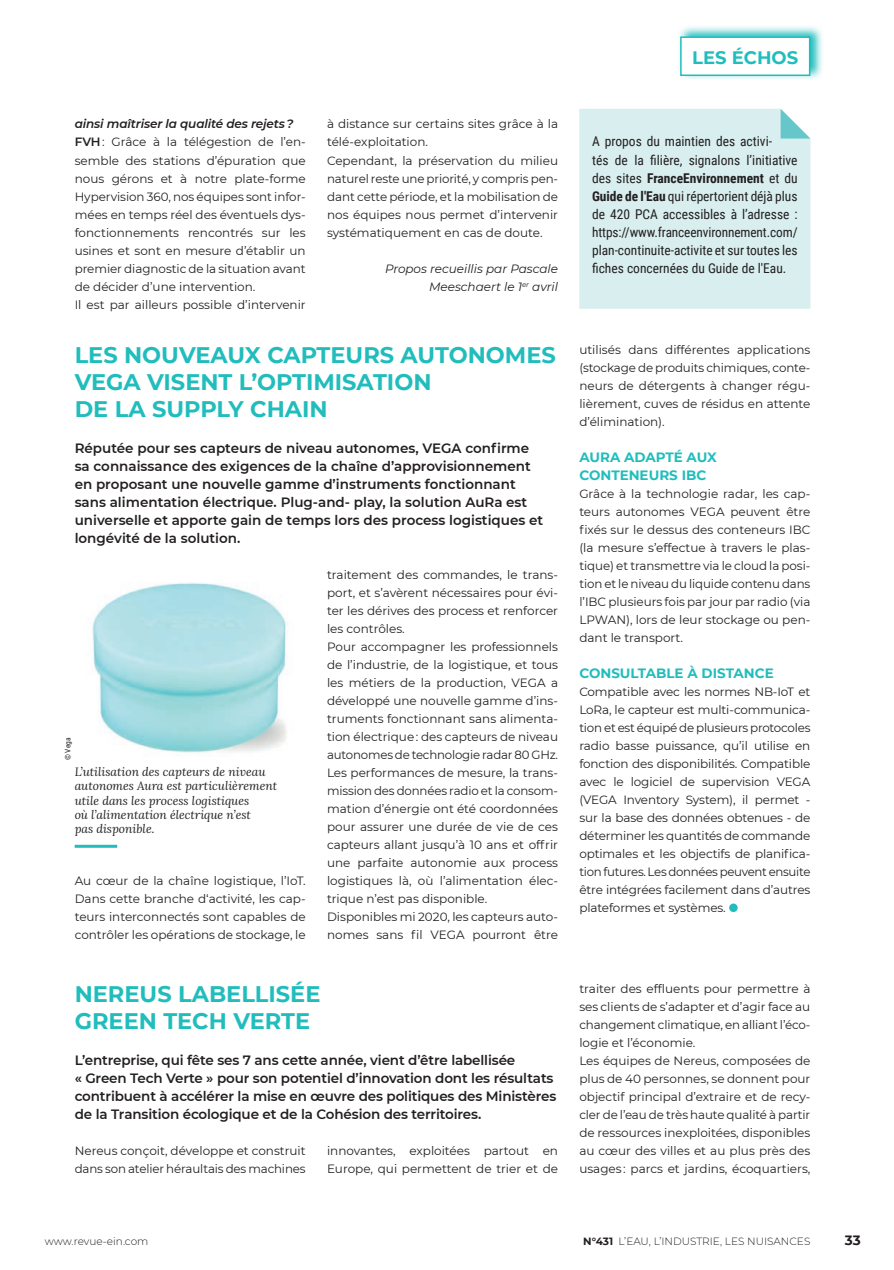
<style>
.page{position:relative;width:894px;height:1270px;background:#fff}
.page>*{position:absolute;margin:0;border:0;box-sizing:border-box;transform-origin:0 0}
.t1{font:700 22.5px/27px "Montserrat";color:#21bdbd}
.t2{font:700 18px "Montserrat";color:#21bdbd}
.t3{font:600 13.5px/18px "Montserrat";letter-spacing:-.005em;color:#231f20}
.t4{font:13.5px/18px "Roboto Condensed";color:#231f20}
.t5{font:700 13.5px/18px "Montserrat";color:#21bdbd}
.t6{font:700 13.5px "Montserrat";color:#231f20}
.t7{font:12px/18px "Montserrat";color:#231f20}
.t8{font:italic 12px/14.4px "Lora";color:#231f20}
.t9{font:italic 12px/18px "Montserrat";color:#231f20;text-align:right}
.t10{font:300 10.5px "Montserrat";color:#231f20}
.t11{font:7.5px "Roboto Condensed";color:#231f20}
.s1{font-weight:600;font-style:italic}
.s2{font-weight:600}
.s3{font-weight:700}
</style>
<div class="page">
<svg style="left:679px;top:26px;width:143px;height:53px"></svg>
<div style="left:681px;top:37px;width:129px;height:38px;background:#fff"></div>
<div style="left:680px;top:36px;width:130px;height:40px;border:2px solid #21bdbd"></div>
<div style="left:729px;top:903px;width:9px;height:8px;background:#21bdbd;border-radius:50%"></div>
<img style="left:92px;top:583px;width:195px;height:170px">
<hr style="left:75px;top:844px;width:42px;height:3px;background:#21bdbd">
<div style="left:579px;top:109px;width:231px;height:200px;background:#d8eeef"></div>
<svg style="left:781px;top:109px;width:29px;height:29px"></svg>
<h2 class="t2" style="left:692px;top:44px;width:107px">LES ÉCHOS</h2>
<p class="t7" style="left:75px;top:115px;width:233px"><span class="s1">ainsi maîtriser la qualité des rejets ?<br></span><span class="s2">FVH</span> : Grâce à la télégestion de l’en&shy;semble des stations d’épuration que nous gérons et à notre plate-forme Hypervision 360, nos équipes sont infor&shy;mées en temps réel des éventuels dys&shy;fonctionnements rencontrés sur les usines et sont en mesure d’établir un premier diagnostic de la situation avant de décider d’une intervention.<br>Il est par ailleurs possible d’intervenir</p>
<p class="t7" style="left:327px;top:115px;width:233px">à distance sur certains sites grâce à la télé-exploitation.<br>Cependant, la préservation du milieu naturel reste une priorité, y compris pen&shy;dant cette période, et la mobilisation de nos équipes nous permet d’intervenir systématiquement en cas de doute.</p>
<p class="t9" style="left:385px;top:259px;width:175px">Propos recueillis par Pascale<br>Meeschaert le 1<sup>er</sup> avril</p>
<h1 class="t1" style="left:75px;top:340px;width:483px">LES NOUVEAUX CAPTEURS AUTONOMES<br>VEGA VISENT L’OPTIMISATION<br>DE LA SUPPLY CHAIN</h1>
<p class="t3" style="left:75px;top:438px;width:470px">Réputée pour ses capteurs de niveau autonomes, VEGA confirme sa connaissance des exigences de la chaîne d’approvisionnement en proposant une nouvelle gamme d’instruments fonctionnant sans alimentation électrique. Plug-and- play, la solution AuRa est universelle et apporte gain de temps lors des process logistiques et longévité de la solution.</p>
<p class="t11" style="left:63px;top:760px;width:24px;rotate:-90deg">© Vega</p>
<p class="t8" style="left:75px;top:764px;width:204px">L’utilisation des capteurs de niveau autonomes Aura est particulièrement utile dans les process logistiques<br>où l’alimentation électrique n’est<br>pas disponible.</p>
<p class="t7" style="left:75px;top:871px;width:233px;text-align:justify">Au cœur de la chaîne logistique, l’IoT.<br>Dans cette branche d‘activité, les cap&shy;teurs interconnectés sont capables de contrôler les opérations de stockage, le</p>
<p class="t7" style="left:327px;top:565px;width:233px">traitement des commandes, le trans&shy;port, et s’avèrent nécessaires pour évi&shy;ter les dérives des process et renforcer les contrôles.<br>Pour accompagner les professionnels de l’industrie, de la logistique, et tous les métiers de la production, VEGA a développé une nouvelle gamme d’ins&shy;truments fonctionnant sans alimenta&shy;tion électrique : des capteurs de niveau autonomes de technologie radar 80 GHz.<br>Les performances de mesure, la trans&shy;mission des données radio et la consom&shy;mation d’énergie ont été coordonnées pour assurer une durée de vie de ces capteurs allant jusqu’à 10 ans et offrir une parfaite autonomie aux process logistiques là, où l’alimentation élec&shy;trique n’est pas disponible.<br>Disponibles mi 2020, les capteurs auto&shy;nomes sans fil VEGA pourront être</p>
<h1 class="t1" style="left:75px;top:979px;width:247px">NEREUS LABELLISÉE<br>GREEN TECH VERTE</h1>
<p class="t3" style="left:75px;top:1050px;width:483px">L’entreprise, qui fête ses 7 ans cette année, vient d’être labellisée<br>« Green Tech Verte » pour son potentiel d’innovation dont les résultats contribuent à accélérer la mise en œuvre des politiques des Ministères de la Transition écologique et de la Cohésion des territoires.</p>
<p class="t7" style="left:75px;top:1141px;width:233px">Nereus conçoit, développe et construit dans son atelier héraultais des machines</p>
<p class="t7" style="left:327px;top:1141px;width:233px">innovantes, exploitées partout en<br>Europe, qui permettent de trier et de</p>
<p class="t4" style="left:592px;top:132px;width:207px">A propos du maintien des activi-<br>tés de la filière, signalons l’initiative des sites <span class="s3">FranceEnvironnement</span> et du <span class="s3">Guide de l'Eau</span> qui répertorient déjà plus de 420 PCA accessibles à l’adresse : https://www.franceenvironnement.com/ plan-continuite-activite et sur toutes les fiches concernées du Guide de l'Eau.</p>
<p class="t7" style="left:579px;top:340px;width:233px;text-align:justify">utilisés dans différentes applications (stockage de produits chimiques, conte&shy;neurs de détergents à changer régu&shy;lièrement, cuves de résidus en attente d’élimination).</p>
<p class="t5" style="left:579px;top:447px;width:139px">AURA ADAPTÉ AUX<br>CONTENEURS IBC</p>
<p class="t7" style="left:579px;top:484px;width:233px;text-align:justify">Grâce à la technologie radar, les cap&shy;teurs autonomes VEGA peuvent être fixés sur le dessus des conteneurs IBC (la mesure s’effectue à travers le plas&shy;tique) et transmettre via le cloud la posi&shy;tion et le niveau du liquide contenu dans l’IBC plusieurs fois par jour par radio (via LPWAN), lors de leur stockage ou pen&shy;dant le transport.</p>
<p class="t5" style="left:579px;top:663px;width:196px">CONSULTABLE À DISTANCE</p>
<p class="t7" style="left:579px;top:682px;width:233px;text-align:justify">Compatible avec les normes NB-IoT et LoRa, le capteur est multi-communica&shy;tion et est équipé de plusieurs protocoles radio basse puissance, qu’il utilise en fonction des disponibilités. Compatible avec le logiciel de supervision VEGA (VEGA Inventory System), il permet - sur la base des données obtenues - de déterminer les quantités de commande optimales et les objectifs de planifica&shy;tion futures. Les données peuvent ensuite être intégrées facilement dans d’autres plateformes et systèmes.</p>
<p class="t7" style="left:579px;top:979px;width:233px">traiter des effluents pour permettre à ses clients de s’adapter et d’agir face au changement climatique, en alliant l’éco&shy;logie et l’économie.<br>Les équipes de Nereus, composées de plus de 40 personnes, se donnent pour objectif principal d’extraire et de recy&shy;cler de l’eau de très haute qualité à partir de ressources inexploitées, disponibles au cœur des villes et au plus près des usages : parcs et jardins, écoquartiers,</p>
<p class="t10" style="left:45px;top:1233px;width:105px">www.revue-ein.com</p>
<p class="t10" style="left:583px;top:1233px;width:229px"><span class="s3">N°431</span> L’EAU, L’INDUSTRIE, LES NUISANCES</p>
<p class="t6" style="left:845px;top:1229px;width:17px">33</p>
</div>
